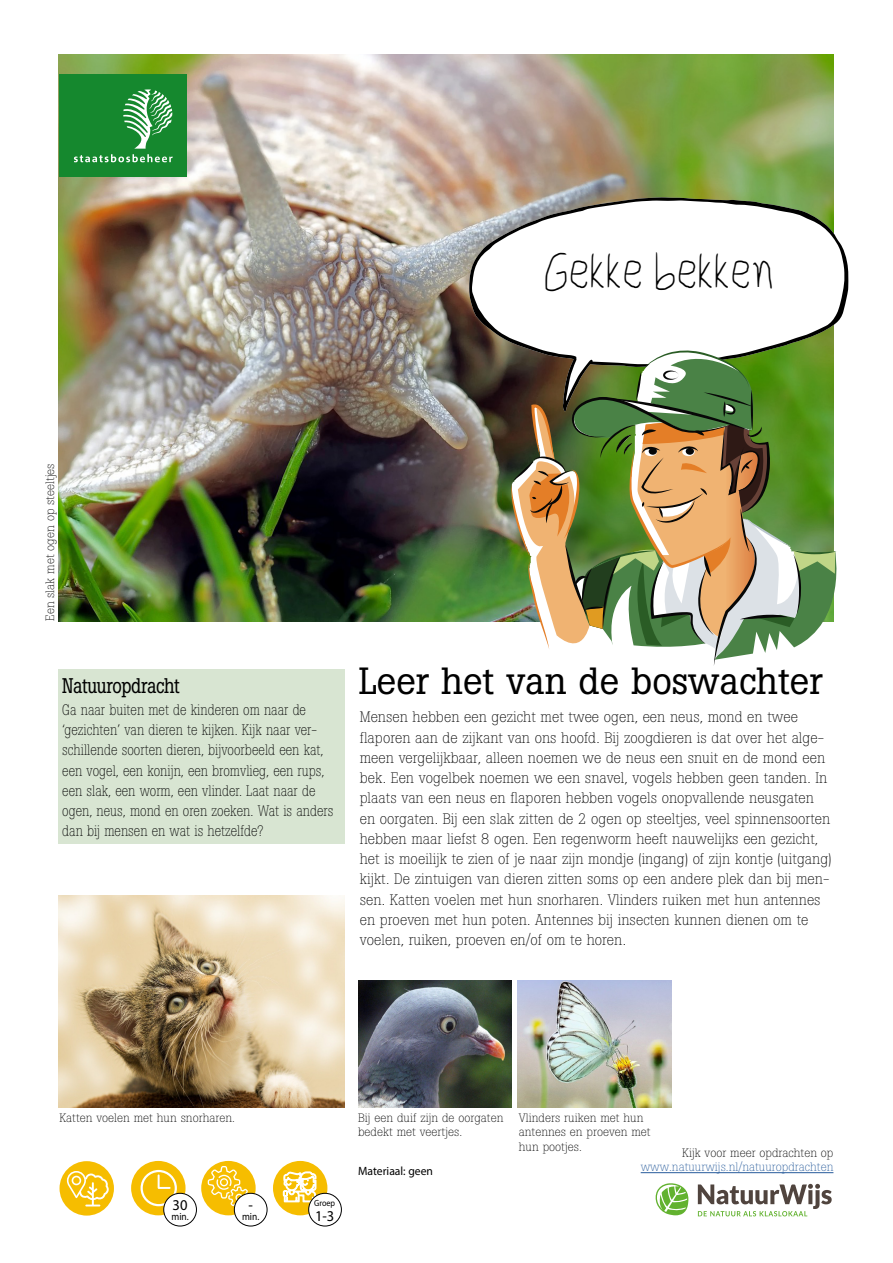
<style>
.page{position:relative;width:893px;height:1263px;background:#fff}
.page>*{position:absolute;margin:0;border:0;box-sizing:border-box;transform-origin:0 0}
.t1{font:45px "Child Writing";color:#000;scale:.9 1}
.t2{font:37.5px "Boton";color:#000}
.t3{font:21px "Boton";letter-spacing:-.02em;color:#000;scale:.86 1}
.t4{font:300 15px/20.2px "Boton";color:#000}
.t5{font:300 15px/20.2px "Boton";color:#000;scale:.86 1}
.t6{font:15px "Myriad Pro";color:#000}
.t7{font:300 12px/14.4px "Boton";color:#000}
.t8{font:300 12px "Boton";color:#275b9b}
.t9{font:12px "Myriad Pro";color:#000}
.t10{font:10.5px "Myriad Pro";color:#000;scale:.9 1}
.t11{font:9px "Myriad Pro";color:#000;scale:.9 1}
</style>
<div class="page">
<img style="left:59px;top:54px;width:774px;height:567px">
<div style="left:60px;top:74px;width:127px;height:102px;background:#15882e"></div>
<svg style="left:74px;top:89px;width:99px;height:73px"></svg>
<div style="left:60px;top:1161px;width:54px;height:54px;background:#f6bd00;border-radius:50%"></div>
<svg style="left:469px;top:197px;width:380px;height:214px"></svg>
<svg style="left:472px;top:200px;width:372px;height:201px"></svg>
<svg style="left:511px;top:350px;width:326px;height:316px"></svg>
<div style="left:201px;top:1161px;width:55px;height:54px;background:#f6bd00;border-radius:50%"></div>
<svg style="left:208px;top:1166px;width:42px;height:42px"></svg>
<svg style="left:66px;top:1170px;width:43px;height:36px"></svg>
<div style="left:72px;top:1176px;width:9px;height:9px;border:2px solid #fff;border-radius:50%"></div>
<div style="left:273px;top:1161px;width:54px;height:54px;background:#f6bd00;border-radius:50%"></div>
<svg style="left:283px;top:1171px;width:33px;height:31px"></svg>
<div style="left:309px;top:1193px;width:32px;height:33px;background:#fff;border-radius:50%"></div>
<div style="left:308px;top:1193px;width:34px;height:33px;border:1px solid #000;border-radius:50%"></div>
<div style="left:131px;top:1161px;width:55px;height:54px;background:#f6bd00;border-radius:50%"></div>
<div style="left:141px;top:1170px;width:36px;height:36px;border:2px solid #fff;border-radius:50%"></div>
<svg style="left:157px;top:1173px;width:15px;height:16px"></svg>
<div style="left:234px;top:1193px;width:33px;height:33px;background:#fff;border-radius:50%"></div>
<div style="left:234px;top:1193px;width:33px;height:33px;border:1px solid #000;border-radius:50%"></div>
<div style="left:164px;top:1193px;width:32px;height:33px;background:#fff;border-radius:50%"></div>
<div style="left:163px;top:1193px;width:34px;height:33px;border:1px solid #000;border-radius:50%"></div>
<svg style="left:698px;top:1184px;width:134px;height:32px"></svg>
<svg style="left:655px;top:1183px;width:34px;height:32px"></svg>
<hr style="left:641px;top:1172px;width:192px;height:1px;background:#275b9b">
<div style="left:58px;top:669px;width:286px;height:33px;background:#d8e5d2"></div>
<div style="left:58px;top:694px;width:286px;height:150px;background:#d8e5d2"></div>
<img style="left:518px;top:980px;width:154px;height:127px">
<img style="left:358px;top:980px;width:154px;height:127px">
<img style="left:58px;top:895px;width:286px;height:212px">
<p class="t7" style="left:43px;top:621px;width:159px;rotate:-90deg">Een slak met ogen op steeltjes</p>
<h1 class="t1" style="left:544px;top:248px;width:258px">Gekke bekken</h1>
<h2 class="t2" style="left:359px;top:658px;width:465px">Leer het van de boswachter</h2>
<h3 class="t3" style="left:62px;top:673px;width:138px">Natuuropdracht</h3>
<p class="t5" style="left:62px;top:699px;width:317px">Ga naar buiten met de kinderen om naar de ‘gezichten’ van dieren te kijken. Kijk naar ver&shy;schillende soorten dieren, bijvoorbeeld een kat, een vogel, een konijn, een bromvlieg, een rups, een slak, een worm, een vlinder. Laat naar de ogen, neus, mond en oren zoeken. Wat is anders dan bij mensen en wat is hetzelfde?</p>
<p class="t4" style="left:360px;top:707px;width:473px">Mensen hebben een gezicht met twee ogen, een neus, mond en twee flaporen aan de zijkant van ons hoofd. Bij zoogdieren is dat over het alge&shy;meen vergelijkbaar, alleen noemen we de neus een snuit en de mond een bek. Een vogelbek noemen we een snavel, vogels hebben geen tanden. In plaats van een neus en flaporen hebben vogels onopvallende neusgaten en oorgaten. Bij een slak zitten de 2 ogen op steeltjes, veel spinnensoorten hebben maar liefst 8 ogen. Een regenworm heeft nauwelijks een gezicht, het is moeilijk te zien of je naar zijn mondje (ingang) of zijn kontje (uitgang) kijkt. De zintuigen van dieren zitten soms op een andere plek dan bij men&shy;sen. Katten voelen met hun snorharen. Vlinders ruiken met hun antennes en proeven met hun poten. Antennes bij insecten kunnen dienen om te voelen, ruiken, proeven en/of om te horen.</p>
<p class="t7" style="left:60px;top:1111px;width:177px">Katten voelen met hun snorharen.</p>
<p class="t6" style="left:173px;top:1196px;width:16px">30</p>
<p class="t10" style="left:171px;top:1210px;width:21px">min.</p>
<p class="t6" style="left:248px;top:1196px;width:6px">-</p>
<p class="t10" style="left:242px;top:1210px;width:21px">min.</p>
<p class="t11" style="left:314px;top:1198px;width:25px">Groep</p>
<p class="t6" style="left:315px;top:1206px;width:20px">1-3</p>
<p class="t7" style="left:358px;top:1111px;width:147px">Bij een duif zijn de oorgaten bedekt met veertjes.</p>
<p class="t7" style="left:519px;top:1111px;width:133px">Vlinders ruiken met hun antennes en proeven met hun pootjes.</p>
<p class="t7" style="left:682px;top:1146px;width:153px">Kijk voor meer opdrachten op</p>
<p class="t9" style="left:358px;top:1163px;width:76px">Materiaal: geen</p>
<p class="t8" style="left:641px;top:1160px;width:194px">www.natuurwijs.nl/natuuropdrachten</p>
</div>
